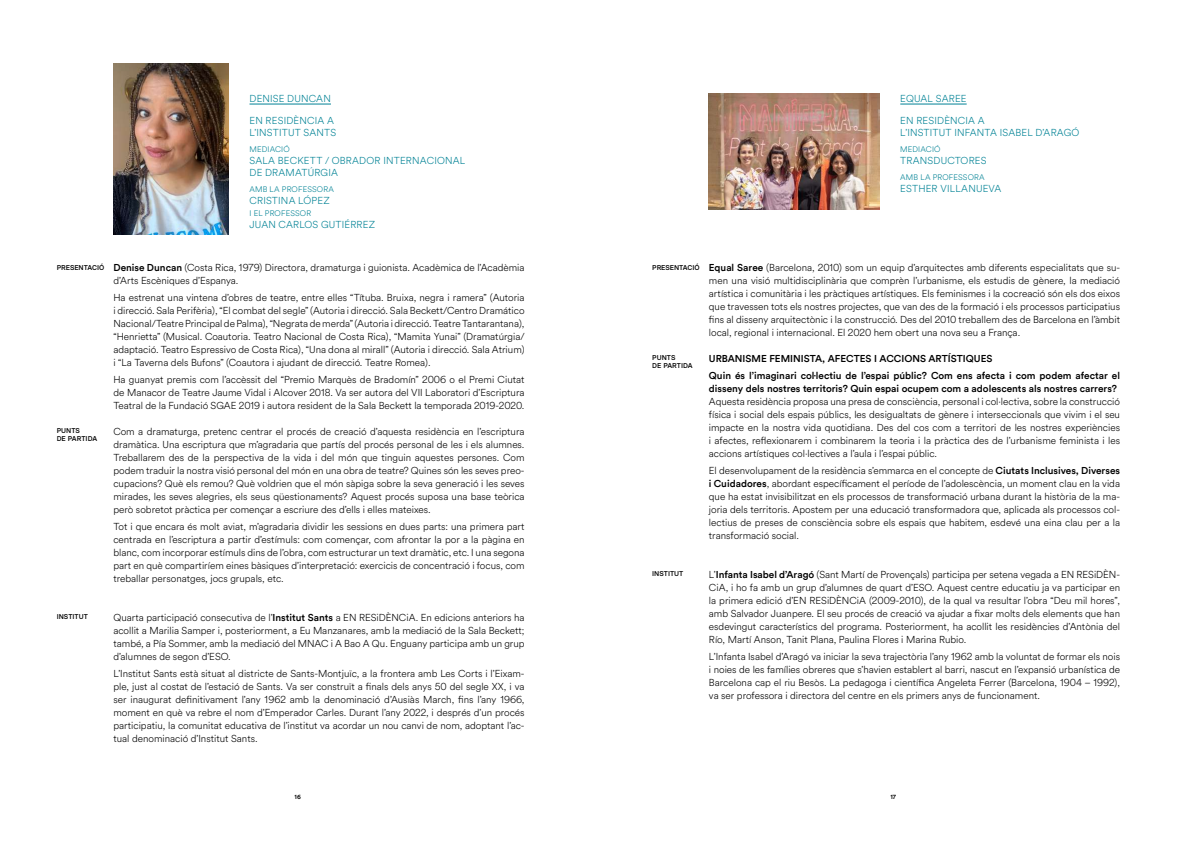
<style>
.page{position:relative;width:1191px;height:842px;background:#fff}
.page>*{position:absolute;margin:0;border:0;box-sizing:border-box;transform-origin:0 0}
.t1{font:300 10px/13px "Circular Air";color:#000;text-align:justify}
.t2{font:300 10px/12px "Circular Air";letter-spacing:.02em;color:#008295}
.t3{font:500 10px/17px "Circular";color:#000}
.t4{font:300 8px "Circular Air";letter-spacing:.02em;color:#008295}
.t5{font:500 7px/8px "Basier Square";color:#000}
.t6{font:500 6.5px "Circular";color:#000}
.s1{font-family:"Basier Square";font-weight:500;font-size:7px}
.s2{font-family:"Circular";font-weight:500}
</style>
<div class="page">
<hr style="left:249px;top:104px;width:82px;height:1px;background:#008295">
<img style="left:113px;top:64px;width:116px;height:171px">
<hr style="left:900px;top:104px;width:66px;height:1px;background:#008295">
<img style="left:709px;top:94px;width:170px;height:115px">
<p class="t2" style="left:249px;top:92px;width:83px">DENISE DUNCAN</p>
<p class="t2" style="left:249px;top:114px;width:88px">EN RESIDÈNCIA A<br>L’INSTITUT SANTS</p>
<p class="t4" style="left:249px;top:144px;width:42px">MEDIACIÓ</p>
<p class="t2" style="left:249px;top:154px;width:217px">SALA BECKETT / OBRADOR INTERNACIONAL<br>DE DRAMATÚRGIA</p>
<p class="t4" style="left:249px;top:184px;width:86px">AMB LA PROFESSORA</p>
<p class="t2" style="left:249px;top:194px;width:82px">CRISTINA LÓPEZ</p>
<p class="t4" style="left:249px;top:208px;width:63px">I EL PROFESSOR</p>
<p class="t2" style="left:249px;top:218px;width:127px">JUAN CARLOS GUTIÉRREZ</p>
<p class="t1" style="left:113px;top:261px;width:412px;text-indent:-57px"><span class="s1">PRESENTACIÓ</span> <span class="s2">Denise Duncan</span> (Costa Rica, 1979) Directora, dramaturga i guionista. Acadèmica de l’Acadèmia d’Arts Escèniques d’Espanya.</p>
<p class="t1" style="left:113px;top:291px;width:413px">Ha estrenat una vintena d’obres de teatre, entre elles “Títuba. Bruixa, negra i ramera” (Autoria i direcció. Sala Perifèria), “El combat del segle” (Autoria i direcció. Sala Beckett/Centro Dramático Nacional/Teatre Principal de Palma), “Negrata de merda” (Autoria i direcció. Teatre Tantarantana), “Henrietta” (Musical. Coautoria. Teatro Nacional de Costa Rica), “Mamita Yunai” (Dramatúrgia/ adaptació. Teatro Espressivo de Costa Rica), “Una dona al mirall” (Autoria i direcció. Sala Atrium) i “La Taverna dels Bufons” (Coautora i ajudant de direcció. Teatre Romea).</p>
<p class="t1" style="left:113px;top:373px;width:413px">Ha guanyat premis com l’accèssit del “Premio Marquès de Bradomín” 2006 o el Premi Ciutat de Manacor de Teatre Jaume Vidal i Alcover 2018. Va ser autora del VII Laboratori d’Escriptura Teatral de la Fundació SGAE 2019 i autora resident de la Sala Beckett la temporada 2019-2020.</p>
<p class="t1" style="left:113px;top:425px;width:413px">Com a dramaturga, pretenc centrar el procés de creació d’aquesta residència en l’escriptura dramàtica. Una escriptura que m’agradaria que partís del procés personal de les i els alumnes.<br>Treballarem des de la perspectiva de la vida i del món que tinguin aquestes persones. Com podem traduir la nostra visió personal del món en una obra de teatre? Quines són les seves preo&shy;cupacions? Què els remou? Què voldrien que el món sàpiga sobre la seva generació i les seves mirades, les seves alegries, els seus qüestionaments? Aquest procés suposa una base teòrica però sobretot pràctica per començar a escriure des d’ells i elles mateixes.</p>
<p class="t1" style="left:113px;top:520px;width:413px">Tot i que encara és molt aviat, m’agradaria dividir les sessions en dues parts: una primera part centrada en l’escriptura a partir d’estímuls: com començar, com afrontar la por a la pàgina en blanc, com incorporar estímuls dins de l’obra, com estructurar un text dramàtic, etc. I una segona part en què compartiríem eines bàsiques d’interpretació: exercicis de concentració i focus, com treballar personatges, jocs grupals, etc.</p>
<p class="t1" style="left:113px;top:611px;width:413px">Quarta participació consecutiva de l’<span class="s2">Institut Sants</span> a EN RESiDÈNCiA. En edicions anteriors ha acollit a Marilia Samper i, posteriorment, a Eu Manzanares, amb la mediació de la Sala Beckett; també, a Pía Sommer, amb la mediació del MNAC i A Bao A Qu. Enguany participa amb un grup d’alumnes de segon d’ESO.</p>
<p class="t1" style="left:113px;top:667px;width:413px">L’Institut Sants està situat al districte de Sants-Montjuïc, a la frontera amb Les Corts i l’Eixam&shy;ple, just al costat de l’estació de Sants. Va ser construït a finals dels anys 50 del segle XX, i va ser inaugurat definitivament l’any 1962 amb la denominació d’Ausiàs March, fins l’any 1966, moment en què va rebre el nom d’Emperador Carles. Durant l’any 2022, i després d’un procés participatiu, la comunitat educativa de l’institut va acordar un nou canvi de nom, adoptant l’ac&shy;tual denominació d’Institut Sants.</p>
<p class="t5" style="left:57px;top:426px;width:42px">PUNTS<br>DE PARTIDA</p>
<p class="t5" style="left:57px;top:612px;width:33px">INSTITUT</p>
<p class="t2" style="left:900px;top:92px;width:68px">EQUAL SAREE</p>
<p class="t2" style="left:900px;top:114px;width:180px">EN RESIDÈNCIA A<br>L’INSTITUT INFANTA ISABEL D’ARAGÓ</p>
<p class="t4" style="left:900px;top:144px;width:42px">MEDIACIÓ</p>
<p class="t2" style="left:900px;top:154px;width:88px">TRANSDUCTORES</p>
<p class="t4" style="left:900px;top:172px;width:86px">AMB LA PROFESSORA</p>
<p class="t2" style="left:900px;top:182px;width:103px">ESTHER VILLANUEVA</p>
<p class="t1" style="left:709px;top:261px;width:413px;text-indent:-57px"><span class="s1">PRESENTACIÓ</span> <span class="s2">Equal Saree</span> (Barcelona, 2010) som un equip d’arquitectes amb diferents especialitats que su&shy;men una visió multidisciplinària que comprèn l’urbanisme, els estudis de gènere, la mediació artística i comunitària i les pràctiques artístiques. Els feminismes i la cocreació són els dos eixos que travessen tots els nostres projectes, que van des de la formació i els processos participatius fins al disseny arquitectònic i la construcció. Des del 2010 treballem des de Barcelona en l’àmbit local, regional i internacional. El 2020 hem obert una nova seu a França.</p>
<p class="t3" style="left:709px;top:350px;width:413px">URBANISME FEMINISTA, AFECTES I ACCIONS ARTÍSTIQUES<br>Quin és l’imaginari col·lectiu de l’espai públic? Com ens afecta i com podem afectar el</p>
<p class="t3" style="left:709px;top:380px;width:410px">disseny dels nostres territoris? Quin espai ocupem com a adolescents als nostres carrers?</p>
<p class="t1" style="left:709px;top:395px;width:413px">Aquesta residència proposa una presa de consciència, personal i col·lectiva, sobre la construcció física i social dels espais públics, les desigualtats de gènere i interseccionals que vivim i el seu impacte en la nostra vida quotidiana. Des del cos com a territori de les nostres experiències i afectes, reflexionarem i combinarem la teoria i la pràctica des de l’urbanisme feminista i les accions artístiques col·lectives a l’aula i l’espai públic.</p>
<p class="t1" style="left:709px;top:464px;width:413px">El desenvolupament de la residència s’emmarca en el concepte de <span class="s2">Ciutats Inclusives, Diverses i Cuidadores</span>, abordant específicament el període de l’adolescència, un moment clau en la vida que ha estat invisibilitzat en els processos de transformació urbana durant la història de la ma&shy;joria dels territoris. Apostem per una educació transformadora que, aplicada als processos col· lectius de preses de consciència sobre els espais que habitem, esdevé una eina clau per a la transformació social.</p>
<p class="t1" style="left:709px;top:568px;width:413px">L’<span class="s2">Infanta Isabel d’Aragó</span> (Sant Martí de Provençals) participa per setena vegada a EN RESiDÈN-CiA, i ho fa amb un grup d’alumnes de quart d’ESO. Aquest centre educatiu ja va participar en la primera edició d’EN RESiDÈNCiA (2009-2010), de la qual va resultar l’obra “Deu mil hores”, amb Salvador Juanpere. El seu procés de creació va ajudar a fixar molts dels elements que han esdevingut característics del programa. Posteriorment, ha acollit les residències d’Antònia del Río, Martí Anson, Tanit Plana, Paulina Flores i Marina Rubio.</p>
<p class="t1" style="left:709px;top:650px;width:413px">L’Infanta Isabel d’Aragó va iniciar la seva trajectòria l’any 1962 amb la voluntat de formar els nois i noies de les famílies obreres que s’havien establert al barri, nascut en l’expansió urbanística de Barcelona cap el riu Besòs. La pedagoga i científica Angeleta Ferrer (Barcelona, 1904 – 1992), va ser professora i directora del centre en els primers anys de funcionament.</p>
<p class="t5" style="left:652px;top:353px;width:42px">PUNTS<br>DE PARTIDA</p>
<p class="t5" style="left:652px;top:569px;width:33px">INSTITUT</p>
<p class="t6" style="left:295px;top:793px;width:8px">16</p>
<p class="t6" style="left:890px;top:793px;width:7px">17</p>
</div>
